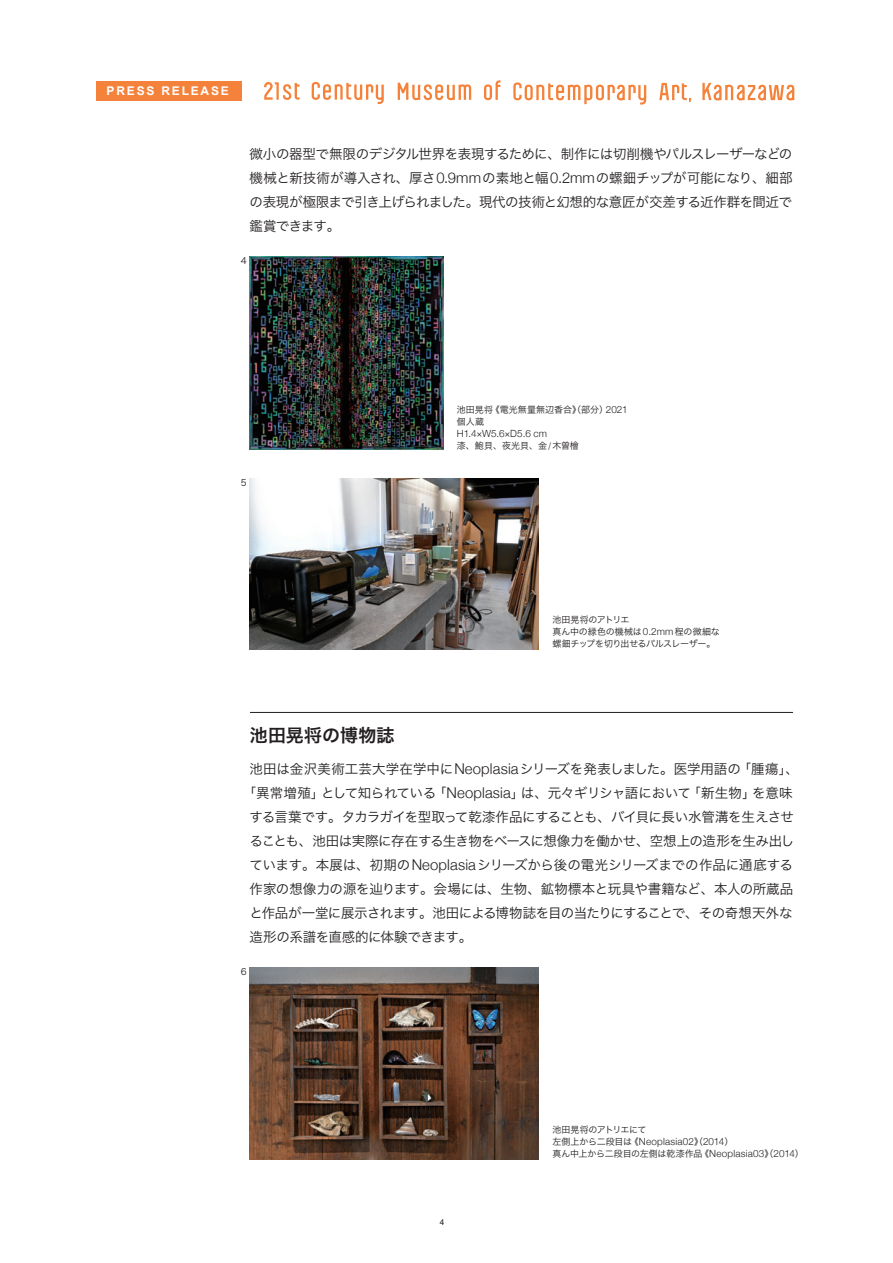
<style>
.page{position:relative;width:893px;height:1263px;background:#fff}
.page>*{position:absolute;margin:0;border:0;box-sizing:border-box;transform-origin:0 0}
.t1{font:18px "Hira Kaku Pro W6";letter-spacing:.005em;color:#231f20}
.t2{font:13.5px/24px "Hira Kaku Pro W3";letter-spacing:-.03em;color:#231f20;text-align:justify}
.t3{font:13.5px "Hira Kaku Pro W3";color:#231f20}
.t4{font:700 12px "Arial";letter-spacing:.15em;color:#fff}
.t5{font:300 9.9px "Helvetica Neue";letter-spacing:.02em;color:#231f20}
.t6{font:9px/12px "Hira Kaku Pro W3";letter-spacing:-.015em;color:#231f20}
.t7{font:9px/12px "Hira Kaku Pro W3";letter-spacing:.005em;color:#231f20}
.t8{font:9px "Hira Kaku Pro W3";letter-spacing:-.05em;color:#231f20}
.t9{font:8.25px "Arial";color:#231f20}
.s1{font-family:"Helvetica Neue";font-weight:300;font-size:14.85px}
.s2{font-family:"Helvetica Neue";font-weight:300;font-size:9.9px}
.s3{font-family:"Hira Kaku Pro W3";font-weight:400;font-size:9px}
.s4{font-family:"Helvetica";font-weight:300}
</style>
<div class="page">
<svg style="left:312px;top:82px;width:72px;height:22px"></svg>
<svg style="left:264px;top:82px;width:36px;height:18px"></svg>
<svg style="left:484px;top:80px;width:16px;height:20px"></svg>
<svg style="left:398px;top:83px;width:73px;height:17px"></svg>
<svg style="left:659px;top:83px;width:32px;height:19px"></svg>
<svg style="left:513px;top:82px;width:133px;height:23px"></svg>
<svg style="left:702px;top:83px;width:92px;height:17px"></svg>
<div style="left:96px;top:81px;width:146px;height:19px;background:#f4823b"></div>
<img style="left:250px;top:256px;width:193px;height:194px">
<img style="left:250px;top:479px;width:289px;height:171px">
<hr style="left:250px;top:712px;width:543px;height:1px;background:#231f20">
<img style="left:250px;top:967px;width:289px;height:193px">
<p class="t4" style="left:107px;top:84px;width:124px">PRESS RELEASE</p>
<p class="t2" style="left:250px;top:141px;width:544px">微小の器型で無限のデジタル世界を表現するために、制作には切削機やパルスレーザーなどの機械と新技術が導入され、厚さ<span class="s1">0.9mm</span>の素地と幅<span class="s1">0.2mm</span>の螺鈿チップが可能になり、細部の表現が極限まで引き上げられました。現代の技術と幻想的な意匠が交差する近作群を間近で鑑賞できます。</p>
<p class="t6" style="left:241px;top:254px;width:7px">4</p>
<p class="t6" style="left:241px;top:476px;width:7px">5</p>
<h1 class="t1" style="left:250px;top:718px;width:146px">池田晃将の博物誌</h1>
<p class="t7" style="left:457px;top:403px;width:172px">池田晃将《電光無量無辺香合》（部分）<span class="s2">2021</span>個人蔵</p>
<p class="t5" style="left:457px;top:425px;width:92px">H1.4<span class="s3">×</span>W5.6<span class="s3">×</span>D5.6 cm</p>
<p class="t6" style="left:457px;top:439px;width:124px">漆、鮑貝、夜光貝、金<span class="s4">/</span>木曽檜</p>
<p class="t6" style="left:553px;top:613px;width:169px">池田晃将のアトリエ<br>真ん中の緑色の機械は<span class="s2">0.2mm</span>程の微細な螺鈿チップを切り出せるパルスレーザー。</p>
<p class="t3" style="left:250px;top:757px;width:551px">池田は金沢美術工芸大学在学中に<span class="s1">Neoplasia</span>シリーズを発表しました。医学用語の「腫瘍」、</p>
<p class="t2" style="left:243px;top:780px;width:551px">「異常増殖」として知られている「<span class="s1">Neoplasia</span>」は、元々ギリシャ語において「新生物」を意味</p>
<p class="t2" style="left:250px;top:804px;width:546px">する言葉です。タカラガイを型取って乾漆作品にすることも、バイ貝に長い水管溝を生えさせ</p>
<p class="t2" style="left:250px;top:828px;width:546px">ることも、池田は実際に存在する生き物をベースに想像力を働かせ、空想上の造形を生み出し</p>
<p class="t2" style="left:250px;top:852px;width:545px">ています。本展は、初期の<span class="s1">Neoplasia</span>シリーズから後の電光シリーズまでの作品に通底する</p>
<p class="t2" style="left:250px;top:876px;width:545px">作家の想像力の源を辿ります。会場には、生物、鉱物標本と玩具や書籍など、本人の所蔵品</p>
<p class="t2" style="left:250px;top:900px;width:544px">と作品が一堂に展示されます。池田による博物誌を目の当たりにすることで、その奇想天外な</p>
<p class="t2" style="left:250px;top:924px;width:224px">造形の系譜を直感的に体験できます。</p>
<p class="t6" style="left:241px;top:965px;width:7px">6</p>
<p class="t9" style="left:440px;top:1217px;width:6px">4</p>
<p class="t8" style="left:553px;top:1122px;width:96px">池田晃将のアトリエにて</p>
<p class="t5" style="left:553px;top:1134px;width:182px"><span class="s3">左側上から二段目は《</span>Neoplasia02<span class="s3">》（</span>2014<span class="s3">）</span></p>
<p class="t6" style="left:553px;top:1147px;width:253px">真ん中上から二段目の左側は乾漆作品《<span class="s2">Neoplasia03</span>》（<span class="s2">2014</span>）</p>
</div>
